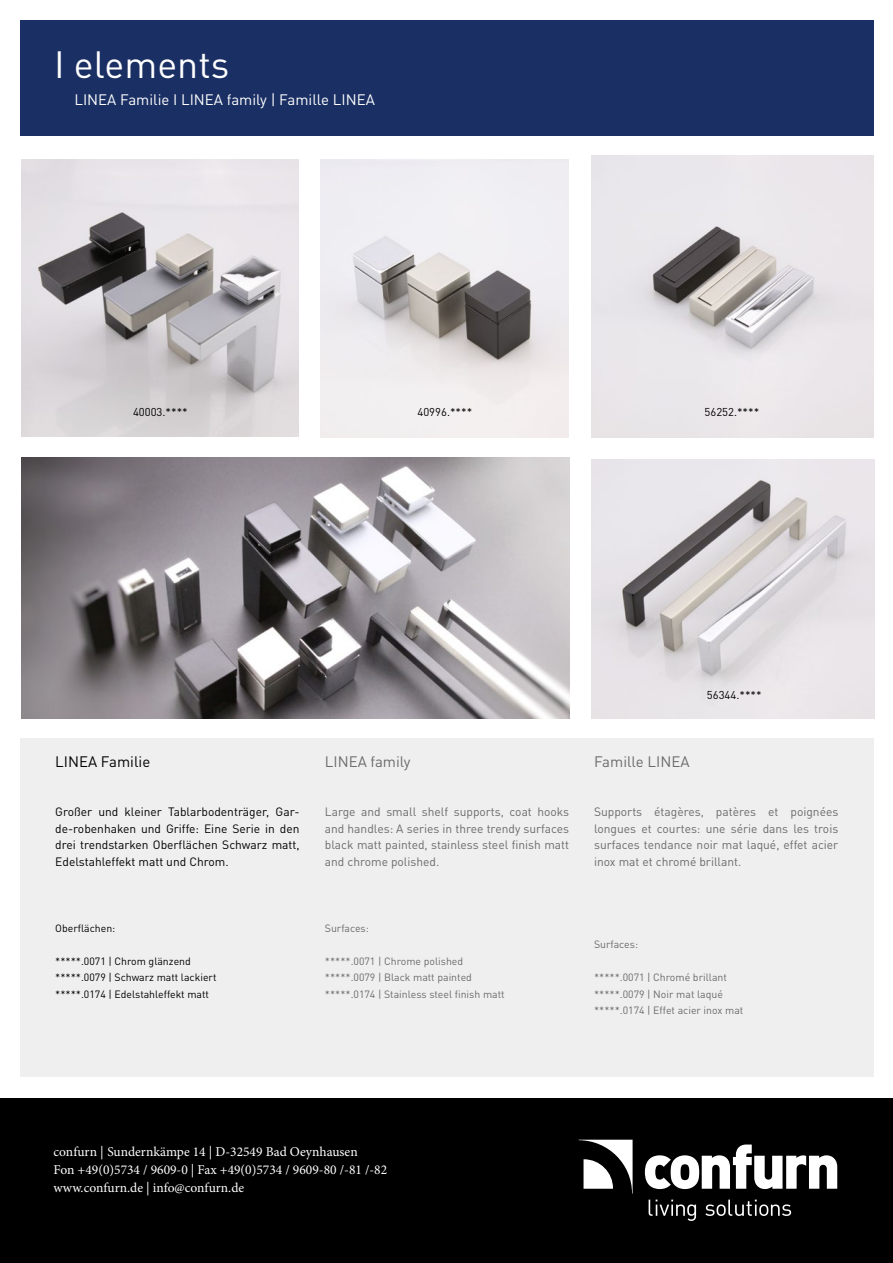
<style>
.page{position:relative;width:893px;height:1263px;background:#fff}
.page>*{position:absolute;margin:0;border:0;box-sizing:border-box;transform-origin:0 0}
.t1{font:37.5px "DIN Pro";color:#fff}
.t2{font:15px "DIN Pro";color:#fff}
.t3{font:15px "DIN Pro";color:#6c6b6b}
.t4{font:15px "DIN Pro";color:#000}
.t5{font:13.5px/18px "Minion Pro";color:#fff}
.t6{font:12px/16.5px "DIN Pro";color:#6c6b6b;text-align:justify}
.t7{font:12px/16.5px "DIN Pro";color:#000;text-align:justify}
.t8{font:11.25px "DIN Pro";color:#000}
.t9{font:10.5px/16.5px "DIN Pro";color:#6c6b6b}
.t10{font:10.5px/16.5px "DIN Pro";color:#000}
</style>
<div class="page">
<div style="left:20px;top:739px;width:854px;height:338px;background:#efefef"></div>
<div style="left:20px;top:20px;width:854px;height:116px;background:#1a2f63"></div>
<div style="left:0;top:1098px;width:893px;height:165px;background:#000"></div>
<svg style="left:579px;top:1140px;width:54px;height:53px"></svg>
<svg style="left:645px;top:1144px;width:192px;height:45px"></svg>
<svg style="left:649px;top:1199px;width:47px;height:22px"></svg>
<svg style="left:705px;top:1199px;width:86px;height:17px"></svg>
<img style="left:21px;top:458px;width:548px;height:261px">
<img style="left:22px;top:159px;width:277px;height:277px">
<img style="left:321px;top:159px;width:247px;height:279px">
<img style="left:592px;top:156px;width:281px;height:282px">
<img style="left:591px;top:460px;width:283px;height:259px">
<h1 class="t1" style="left:54px;top:35px;width:177px">I elements</h1>
<p class="t2" style="left:74px;top:88px;width:302px">LINEA Familie I LINEA family | Famille LINEA</p>
<p class="t8" style="left:133px;top:403px;width:56px">40003.****</p>
<p class="t8" style="left:417px;top:403px;width:56px">40996.****</p>
<p class="t8" style="left:704px;top:403px;width:56px">56252.****</p>
<p class="t4" style="left:55px;top:750px;width:97px">LINEA Familie</p>
<p class="t7" style="left:55px;top:803px;width:246px">Großer und kleiner Tablarbodenträger, Gar&shy;de-robenhaken und Griffe: Eine Serie in den drei trendstarken Oberflächen Schwarz matt, Edelstahleffekt matt und Chrom.</p>
<p class="t10" style="left:55px;top:919px;width:62px">Oberflächen:</p>
<p class="t10" style="left:55px;top:952px;width:163px">*****.0071 | Chrom glänzend *****.0079 | Schwarz matt lackiert *****.0174 | Edelstahleffekt matt</p>
<p class="t3" style="left:325px;top:750px;width:87px">LINEA family</p>
<p class="t6" style="left:325px;top:803px;width:246px">Large and small shelf supports, coat hooks and handles: A series in three trendy surfaces black matt painted, stainless steel finish matt and chrome polished.</p>
<p class="t9" style="left:325px;top:919px;width:46px">Surfaces:</p>
<p class="t9" style="left:325px;top:952px;width:181px">*****.0071 | Chrome polished *****.0079 | Black matt painted *****.0174 | Stainless steel finish matt</p>
<p class="t8" style="left:707px;top:686px;width:56px">56344.****</p>
<p class="t3" style="left:594px;top:750px;width:97px">Famille LINEA</p>
<p class="t6" style="left:594px;top:803px;width:246px">Supports étagères, patères et poignées longues et courtes: une série dans les trois surfaces tendance noir mat laqué, effet acier inox mat et chromé brillant.</p>
<p class="t9" style="left:594px;top:936px;width:46px">Surfaces:</p>
<p class="t9" style="left:594px;top:969px;width:151px">*****.0071 | Chromé brillant *****.0079 | Noir mat laqué *****.0174 | Effet acier inox mat</p>
<p class="t5" style="left:54px;top:1143px;width:335px">confurn | Sundernkämpe 14 | D-32549 Bad Oeynhausen<br>Fon +49(0)5734 / 9609-0 | Fax +49(0)5734 / 9609-80 /-81 /-82 www.confurn.de | info@confurn.de</p>
</div>
